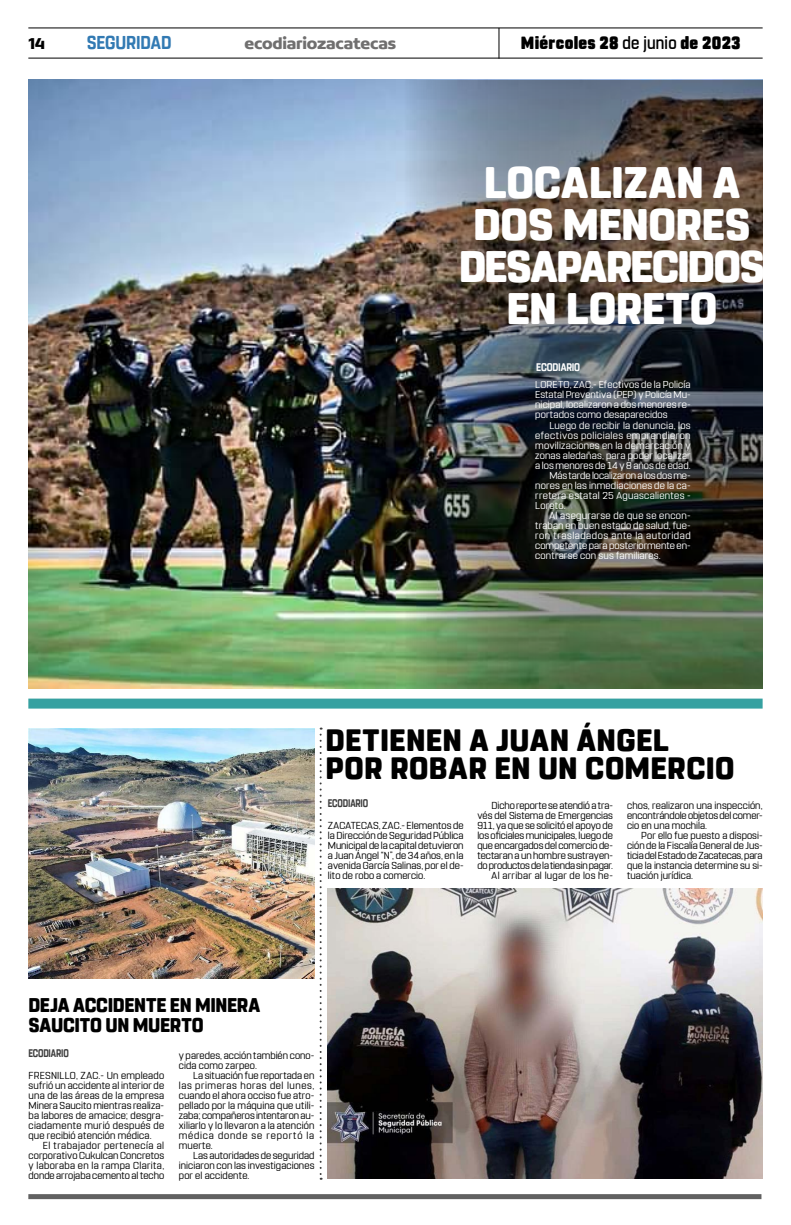
<style>
.page{position:relative;width:791px;height:1225px;background:#fff}
.page>*{position:absolute;margin:0;border:0;box-sizing:border-box;transform-origin:0 0}
.t1{font:800 44px/42px "Rohn Rounded";letter-spacing:-.015em;color:#fff;text-align:center}
.t2{font:800 30.8px/28px "Rohn Rounded";letter-spacing:.015em;color:#000}
.t3{font:800 19.8px/20px "Rohn Rounded";letter-spacing:-.01em;color:#000;scale:.95 1}
.t4{font:700 18.6px "Rohn Rounded";letter-spacing:-.01em;color:#327ab3;scale:.91 1}
.t5{font:900 17.6px "Rohn Rounded";letter-spacing:.015em;color:#000;scale:.91 1}
.t6{font:700 16.9px "Concord";letter-spacing:-.01em;color:#706f6f}
.t7{font:700 16.9px "Concord";color:#000}
.t8{font:700 11px "Rohn Rounded";letter-spacing:-.015em;color:#3d3d3d;scale:.8 1}
.t9{font:700 11px "Rohn Rounded";letter-spacing:-.015em;color:#fff;scale:.87 1}
.t10{font:10.1px/10px "Rohn Rounded";color:#000;text-align:justify}
.t11{font:10px/10px "Rohn Rounded";letter-spacing:.02em;color:#fff;text-align:justify}
.t12{font:10px "Rohn Rounded";letter-spacing:.04em;color:#fff}
.t13{font:10px "Rohn Rounded";color:#fff}
.t14{font:10px "Rohn Rounded";letter-spacing:-.005em;color:#fff}
.t15{font:10px "Rohn Rounded";letter-spacing:.05em;color:#fff}
.s1{font-weight:500}
</style>
<div class="page">
<hr style="left:28px;top:27px;width:735px;height:1px;background:#000">
<hr style="left:28px;top:58px;width:735px;height:1px;background:#000">
<hr style="left:498px;top:28px;width:1px;height:31px;background:#000">
<div style="left:28px;top:1194px;width:733px;height:5px;background:#616161"></div>
<div style="left:28px;top:698px;width:735px;height:10px;background:#36a1a1"></div>
<svg style="left:320px;top:727px;width:2px;height:452px"></svg>
<img style="left:29px;top:728px;width:285px;height:250px">
<img style="left:328px;top:888px;width:435px;height:290px">
<img style="left:28px;top:80px;width:376px;height:608px">
<img style="left:404px;top:80px;width:359px;height:608px">
<h3 class="t7" style="left:28px;top:33px;width:18px">14</h3>
<h3 class="t4" style="left:87px;top:31px;width:95px">SEGURIDAD</h3>
<h3 class="t6" style="left:244px;top:33px;width:153px">ecodiariozacatecas</h3>
<h3 class="t5" style="left:521px;top:32px;width:243px">Miércoles 28 <span class="s1">de junio</span> de 2023</h3>
<h1 class="t1" style="left:459px;top:162px;width:308px">LOCALIZAN A<br>DOS MENORES<br>DESAPARECIDOS<br>EN LORETO</h1>
<p class="t9" style="left:536px;top:361px;width:52px">ECODIARIO</p>
<p class="t11" style="left:535px;top:380px;width:157px">LORETO, ZAC.- Efectivos de la Policía Estatal Preventiva (PEP) y Policía Mu&shy;nicipal, localizaron a dos menores re&shy;portados como desaparecidos</p>
<p class="t11" style="left:549px;top:420px;width:143px">Luego de recibir la denuncia, los</p>
<p class="t12" style="left:535px;top:429px;width:157px">efectivos policiales emprendieron</p>
<p class="t11" style="left:535px;top:440px;width:157px">movilizaciones en la demarcación y</p>
<p class="t11" style="left:535px;top:450px;width:157px">zonas aledañas, para poder localizar</p>
<p class="t11" style="left:535px;top:460px;width:157px">a los menores de 14 y 8 años de edad.</p>
<p class="t14" style="left:549px;top:469px;width:143px">Más tarde localizaron a los dos me-</p>
<p class="t11" style="left:535px;top:480px;width:157px">nores en las inmediaciones de la ca-</p>
<p class="t11" style="left:535px;top:490px;width:157px">rretera estatal 25 Aguascalientes -</p>
<p class="t11" style="left:535px;top:500px;width:32px">Loreto.</p>
<p class="t11" style="left:549px;top:510px;width:143px">Al asegurarse de que se encon-</p>
<p class="t11" style="left:535px;top:520px;width:157px">traban en buen estado de salud, fue-</p>
<p class="t15" style="left:535px;top:529px;width:157px">ron trasladados ante la autoridad</p>
<p class="t13" style="left:535px;top:539px;width:157px">competente para posteriormente en-</p>
<p class="t11" style="left:535px;top:550px;width:127px">contrarse con sus familiares.</p>
<h2 class="t2" style="left:325px;top:726px;width:411px">DETIENEN A JUAN ÁNGEL<br>POR ROBAR EN UN COMERCIO</h2>
<p class="t8" style="left:328px;top:796px;width:52px">ECODIARIO</p>
<p class="t10" style="left:328px;top:820px;width:137px">ZACATECAS, ZAC.- Elementos de la Dirección de Seguridad Pública Municipal de la capital detuvieron a Juan Ángel “N”, de 34 años, en la avenida García Salinas, por el de&shy;lito de robo a comercio.</p>
<p class="t10" style="left:477px;top:800px;width:137px;text-align:right">Dicho reporte se atendió a tra&shy;vés del Sistema de Emergencias<br>911, ya que se solicitó el apoyo de los oficiales municipales, luego de que encargados del comercio de&shy;tectaran a un hombre sustrayen&shy;do productos de la tienda sin pagar.<br>Al arribar al lugar de los he-</p>
<p class="t10" style="left:627px;top:800px;width:137px">chos, realizaron una inspección, encontrándole objetos del comer&shy;cio en una mochila.</p>
<p class="t10" style="left:627px;top:830px;width:137px;text-indent:14px">Por ello fue puesto a disposi&shy;ción de la Fiscalía General de Jus&shy;ticia del Estado de Zacatecas, para que la instancia determine su si&shy;tuación jurídica.</p>
<h3 class="t3" style="left:28px;top:995px;width:245px">DEJA ACCIDENTE EN MINERA<br>SAUCITO UN MUERTO</h3>
<p class="t10" style="left:179px;top:1050px;width:137px">y paredes, acción también cono&shy;cida como zarpeo.</p>
<p class="t10" style="left:179px;top:1070px;width:137px;text-indent:14px">La situación fue reportada en las primeras horas del lunes, cuando el ahora occiso fue atro&shy;pellado por la máquina que utili&shy;zaba; compañeros intentaron au&shy;xiliarlo y lo llevaron a la atención médica donde se reportó la muerte.</p>
<p class="t10" style="left:179px;top:1150px;width:137px;text-indent:14px">Las autoridades de seguridad iniciaron con las investigaciones por el accidente.</p>
<p class="t8" style="left:28px;top:1047px;width:52px">ECODIARIO</p>
<p class="t10" style="left:29px;top:1070px;width:137px">FRESNILLO, ZAC.- Un empleado sufrió un accidente al interior de una de las áreas de la empresa Minera Saucito mientras realiza&shy;ba labores de amacice; desgra&shy;ciadamente murió después de que recibió atención médica.</p>
<p class="t10" style="left:29px;top:1140px;width:137px;text-indent:14px">El trabajador pertenecía al corporativo Cukulcan Concretos y laboraba en la rampa Clarita, donde arrojaba cemento al techo</p>
</div>
